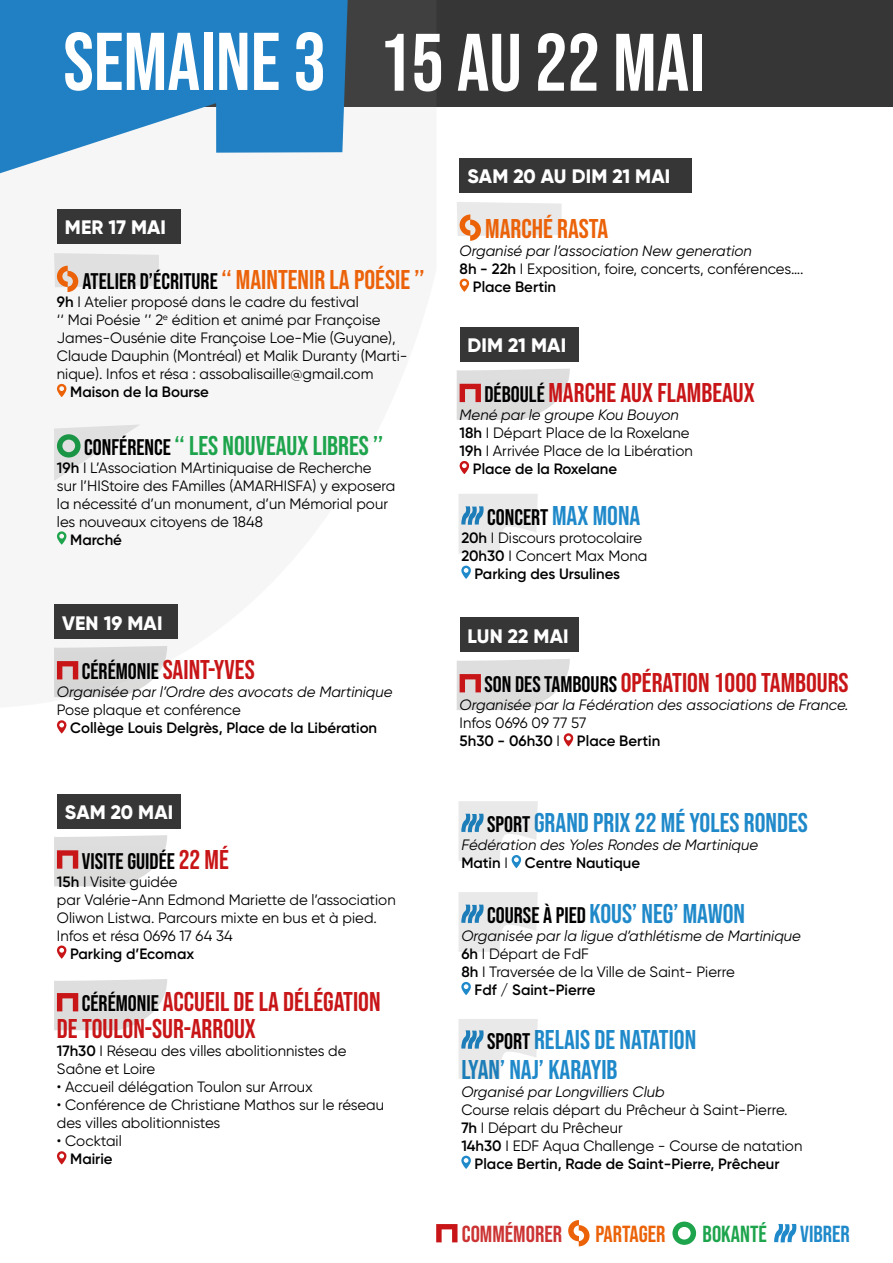
<style>
.page{position:relative;width:893px;height:1263px;background:#fff}
.page>*{position:absolute;margin:0;border:0;box-sizing:border-box;transform-origin:0 0}
.t1{font:81.3px "Bebas Neue";color:#fff}
.t2{font:27px/27px "Bebas Neue";color:#c81517}
.t3{font:27px/30px "Bebas Neue";color:#1f89ca}
.t4{font:27px "Bebas Neue";color:#eb6209}
.t5{font:27px "Bebas Neue";color:#1da44c}
.t6{font:23.1px "Bebas Neue";color:#c33}
.t7{font:23.1px "Bebas Neue";color:#eb6209}
.t8{font:23.1px "Bebas Neue";color:#1da44c}
.t9{font:23.1px "Bebas Neue";color:#1f89ca}
.t10{font:22.5px "Bebas Neue";color:#000}
.t11{font:800 19.5px "Gilroy";letter-spacing:.01em;color:#fff}
.t12{font:15px/18px "Gilroy";color:#000}
.t13{font:italic 15px/18px "Gilroy";color:#000}
.t14{font:600 15px/18px "Gilroy";color:#000}
.s1{font-size:81.75px}
.s2{font-size:22.5px;color:#000}
.s3{font-weight:600}
.s4{font-size:27px;color:#c81517}
.s5{font-size:27px;color:#1f89ca}
.s6{font-weight:400}
.s7{font-weight:600;font-style:normal}
.s8{font-style:normal}
</style>
<div class="page">
<svg style="left:457px;top:202px;width:105px;height:39px"></svg>
<svg style="left:459px;top:279px;width:10px;height:13px"></svg>
<div style="left:460px;top:158px;width:232px;height:34px;background:#373636"></div>
<svg style="left:436px;top:1224px;width:21px;height:18px"></svg>
<svg style="left:568px;top:1220px;width:21px;height:26px"></svg>
<svg style="left:672px;top:1221px;width:24px;height:24px"></svg>
<svg style="left:774px;top:1224px;width:22px;height:18px"></svg>
<div style="left:0;top:0;width:893px;height:106px;background:#373636"></div>
<svg style="left:0;top:0;width:348px;height:173px;fill:#2080c3"></svg>
<svg style="left:457px;top:659px;width:113px;height:51px;background:#e0d8d8"></svg>
<svg style="left:563px;top:733px;width:10px;height:13px"></svg>
<div style="left:460px;top:618px;width:118px;height:34px;background:#373636"></div>
<svg style="left:461px;top:1156px;width:10px;height:13px"></svg>
<svg style="left:458px;top:1019px;width:80px;height:60px"></svg>
<svg style="left:458px;top:801px;width:80px;height:67px"></svg>
<svg style="left:461px;top:982px;width:10px;height:13px"></svg>
<svg style="left:458px;top:892px;width:80px;height:60px"></svg>
<svg style="left:457px;top:369px;width:113px;height:51px;background:#e0d8d8"></svg>
<svg style="left:459px;top:461px;width:10px;height:13px"></svg>
<div style="left:460px;top:327px;width:118px;height:35px;background:#373636"></div>
<svg style="left:461px;top:566px;width:10px;height:13px"></svg>
<svg style="left:458px;top:494px;width:80px;height:59px"></svg>
<svg style="left:54px;top:253px;width:105px;height:39px;background:#e4dbd5"></svg>
<svg style="left:57px;top:384px;width:10px;height:13px"></svg>
<div style="left:57px;top:209px;width:123px;height:35px;background:#373636"></div>
<svg style="left:57px;top:531px;width:10px;height:14px"></svg>
<svg style="left:54px;top:424px;width:86px;height:57px"></svg>
<svg style="left:54px;top:646px;width:113px;height:51px;background:#dcd4d4"></svg>
<svg style="left:57px;top:720px;width:10px;height:13px"></svg>
<div style="left:54px;top:605px;width:123px;height:34px;background:#373636"></div>
<svg style="left:54px;top:835px;width:113px;height:51px;background:#e0d8d8"></svg>
<svg style="left:57px;top:945px;width:10px;height:14px"></svg>
<div style="left:57px;top:794px;width:123px;height:34px;background:#373636"></div>
<svg style="left:54px;top:979px;width:113px;height:51px;background:#e0d8d8"></svg>
<svg style="left:57px;top:1151px;width:10px;height:13px"></svg>
<h1 class="t1" style="left:363px;top:12px;width:327px">17 AU 22 MAI</h1>
<h1 class="t1" style="left:63px;top:17px;width:643px"><span class="s1">SEMAINE 3</span> 15 AU 22 MAI</h1>
<h3 class="t11" style="left:65px;top:215px;width:103px">MER 17 MAI</h3>
<h2 class="t4" style="left:83px;top:264px;width:344px"><span class="s2">ATELIER D’ÉCRITURE</span> ‘‘ MAINTENIR LA POÉSIE ’’</h2>
<p class="t12" style="left:57px;top:293px;width:352px"><span class="s3">9h</span> I Atelier proposé dans le cadre du festival<br>‘‘ Mai Poésie ’’ 2<sup>e</sup> édition et animé par Françoise James-Ousénie dite Françoise Loe-Mie (Guyane), Claude Dauphin (Montréal) et Malik Duranty (Marti&shy;nique). Infos et résa : assobalisaille@gmail.com</p>
<p class="t14" style="left:70px;top:383px;width:140px">Maison de la Bourse</p>
<h2 class="t5" style="left:84px;top:430px;width:301px"><span class="s2">CONFÉRENCE</span> ‘‘ LES NOUVEAUX LIBRES ’’</h2>
<p class="t12" style="left:57px;top:458px;width:340px"><span class="s3">19h</span> I L’Association MArtiniquaise de Recherche<br>sur l’HIStoire des FAmilles (AMARHISFA) y exposera la nécessité d’un monument, d’un Mémorial pour les nouveaux citoyens de 1848</p>
<p class="t14" style="left:70px;top:530px;width:53px">Marché</p>
<h3 class="t11" style="left:62px;top:611px;width:102px">VEN 19 MAI</h3>
<h2 class="t2" style="left:82px;top:656px;width:174px"><span class="s2">CÉRÉMONIE</span> SAINT-YVES</h2>
<p class="t13" style="left:57px;top:683px;width:337px">Organisée par l’Ordre des avocats de Martinique</p>
<p class="t12" style="left:57px;top:701px;width:185px">Pose plaque et conférence</p>
<p class="t14" style="left:70px;top:719px;width:308px">Collège Louis Delgrès, Place de la Libération</p>
<h3 class="t11" style="left:65px;top:800px;width:110px">SAM 20 MAI</h3>
<h3 class="t10" style="left:82px;top:848px;width:149px">VISITE GUIDÉE <span class="s4">22 MÉ</span></h3>
<p class="t12" style="left:57px;top:872px;width:340px"><span class="s3">15h</span> I Visite guidée<br>par Valérie-Ann Edmond Mariette de l’association Oliwon Listwa. Parcours mixte en bus et à pied.<br>Infos et résa 0696 17 64 34</p>
<p class="t14" style="left:70px;top:944px;width:126px">Parking d’Ecomax</p>
<h2 class="t2" style="left:57px;top:988px;width:325px;text-indent:25px"><span class="s2">CÉRÉMONIE</span> ACCUEIL DE LA DÉLÉGATION<br>DE TOULON-SUR-ARROUX</h2>
<p class="t12" style="left:57px;top:1042px;width:291px"><span class="s3">17h30</span> I Réseau des villes abolitionnistes de<br>Saône et Loire</p>
<p class="t12" style="left:57px;top:1078px;width:257px">• Accueil délégation Toulon sur Arroux</p>
<p class="t12" style="left:57px;top:1096px;width:329px">• Conférence de Christiane Mathos sur le réseau des villes abolitionnistes</p>
<p class="t12" style="left:57px;top:1132px;width:66px">• Cocktail</p>
<p class="t14" style="left:70px;top:1150px;width:44px">Mairie</p>
<h3 class="t11" style="left:468px;top:164px;width:204px">SAM 20 AU DIM 21 MAI</h3>
<h2 class="t4" style="left:485px;top:213px;width:125px">MARCHÉ RASTA</h2>
<p class="t13" style="left:460px;top:241px;width:294px">Organisé par l’association New generation</p>
<p class="t12" style="left:460px;top:259px;width:346px"><span class="s3">8h - 22h</span> I Exposition, foire, concerts, conférences….</p>
<p class="t14" style="left:473px;top:277px;width:85px">Place Bertin</p>
<h3 class="t11" style="left:468px;top:333px;width:100px">DIM 21 MAI</h3>
<h2 class="t2" style="left:484px;top:379px;width:272px"><span class="s2">DÉBOULÉ</span> MARCHE AUX FLAMBEAUX</h2>
<p class="t13" style="left:460px;top:406px;width:221px">Mené par le groupe Kou Bouyon</p>
<p class="t12" style="left:460px;top:424px;width:231px"><span class="s3">18h</span> I Départ Place de la Roxelane</p>
<p class="t12" style="left:460px;top:442px;width:235px"><span class="s3">19h</span> I Arrivée Place de la Libération</p>
<p class="t14" style="left:473px;top:460px;width:146px">Place de la Roxelane</p>
<h3 class="t10" style="left:487px;top:504px;width:155px">CONCERT <span class="s5">MAX MONA</span></h3>
<p class="t12" style="left:461px;top:528px;width:182px"><span class="s3">20h</span> I Discours protocolaire</p>
<p class="t12" style="left:461px;top:546px;width:187px"><span class="s3">20h30</span> I Concert Max Mona</p>
<p class="t14" style="left:475px;top:564px;width:147px">Parking des Ursulines</p>
<h3 class="t11" style="left:468px;top:623px;width:103px">LUN 22 MAI</h3>
<h2 class="t2" style="left:484px;top:669px;width:366px"><span class="s2">SON DES TAMBOURS</span> OPÉRATION 1000 TAMBOURS</h2>
<p class="t13" style="left:460px;top:696px;width:391px">Organisée par la Fédération des associations de France.</p>
<p class="t14" style="left:460px;top:714px;width:202px"><span class="s6">Infos 0696 09 77 57<br></span>5h30 - 06h30 <span class="s6">I</span> Place Bertin</p>
<h2 class="t3" style="left:487px;top:807px;width:322px"><span class="s2">SPORT</span> GRAND PRIX 22 MÉ YOLES RONDES</h2>
<p class="t13" style="left:461px;top:836px;width:298px">Fédération des Yoles Rondes de Martinique<br><span class="s7">Matin</span> <span class="s8">I</span> <span class="s7">Centre Nautique</span></p>
<h2 class="t3" style="left:487px;top:898px;width:259px"><span class="s2">COURSE À PIED</span> KOUS’ NEG’ MAWON</h2>
<p class="t13" style="left:461px;top:927px;width:341px">Organisée par la ligue d’athlétisme de Martinique</p>
<p class="t12" style="left:461px;top:945px;width:129px"><span class="s3">6h</span> I Départ de FdF</p>
<p class="t12" style="left:461px;top:963px;width:275px"><span class="s3">8h</span> I Traversée de la Ville de Saint- Pierre</p>
<p class="t14" style="left:475px;top:981px;width:122px">Fdf / Saint-Pierre</p>
<h2 class="t3" style="left:461px;top:1024px;width:236px;text-indent:26px"><span class="s2">SPORT</span> RELAIS DE NATATION<br>LYAN’ NAJ’ KARAYIB</h2>
<p class="t13" style="left:461px;top:1082px;width:205px">Organisé par Longvilliers Club</p>
<p class="t12" style="left:461px;top:1100px;width:328px">Course relais départ du Prêcheur à Saint-Pierre.</p>
<p class="t12" style="left:461px;top:1118px;width:163px"><span class="s3">7h</span> I Départ du Prêcheur</p>
<p class="t12" style="left:461px;top:1136px;width:342px"><span class="s3">14h30</span> I EDF Aqua Challenge - Course de natation</p>
<p class="t14" style="left:475px;top:1154px;width:306px">Place Bertin, Rade de Saint-Pierre, Prêcheur</p>
<h3 class="t6" style="left:462px;top:1220px;width:102px">COMMÉMORER</h3>
<h3 class="t7" style="left:595px;top:1220px;width:72px">PARTAGER</h3>
<h3 class="t8" style="left:703px;top:1220px;width:66px">BOKANTÉ</h3>
<h3 class="t9" style="left:800px;top:1220px;width:51px">VIBRER</h3>
</div>
